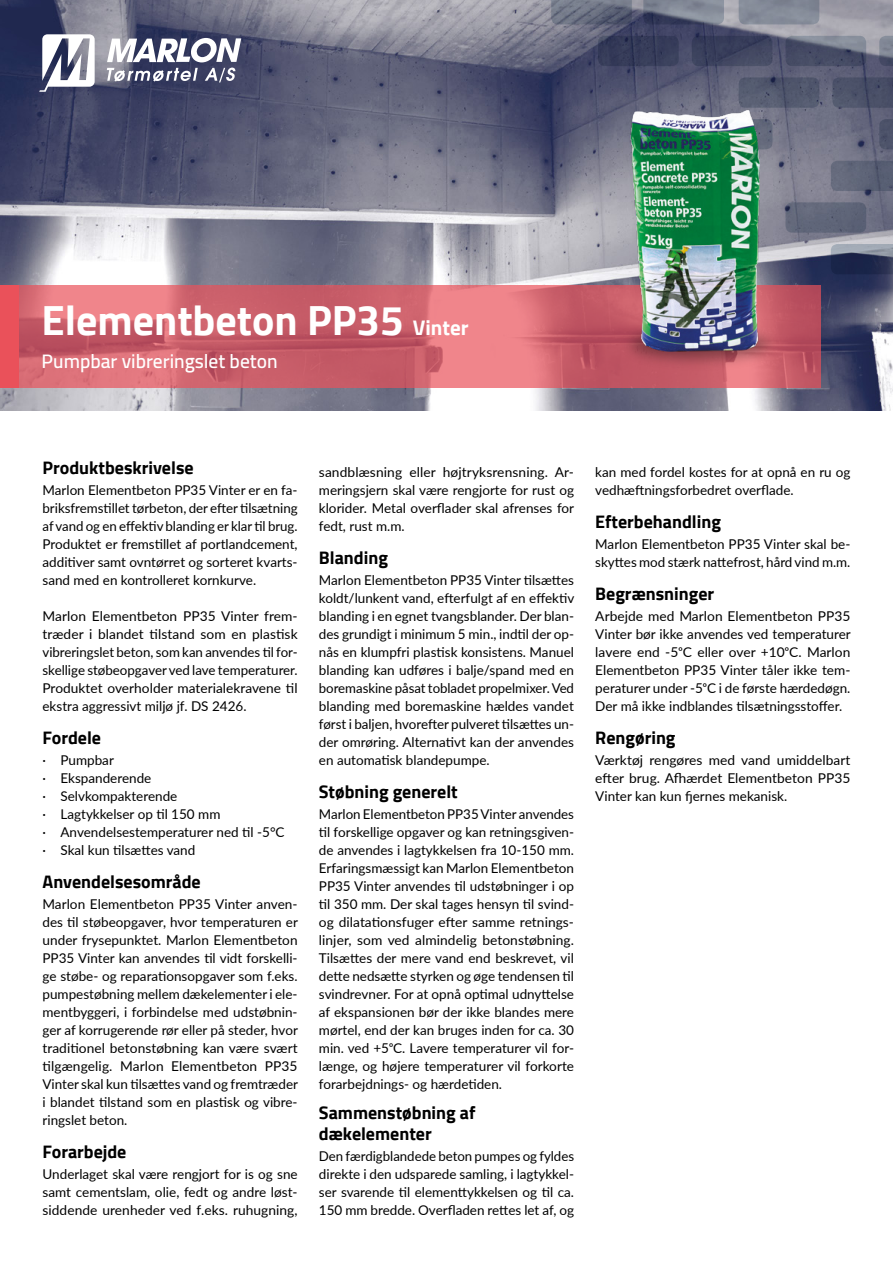
<style>
.page{position:relative;width:893px;height:1263px;background:#fff}
.page>*{position:absolute;margin:0;border:0;box-sizing:border-box;transform-origin:0 0}
.t1{font:700 42px "Cairo";color:#fff}
.t2{font:600 19.5px "Cairo";color:#fff}
.t3{font:700 18px/21px "Cairo";color:#000}
.t4{font:13.5px/18px "Lato";color:#000;text-align:justify}
.s1{font-size:21px}
</style>
<div class="page">
<img style="left:0;top:0;width:893px;height:410px">
<svg style="left:411px;top:0;width:482px;height:274px"></svg>
<svg style="left:0;top:285px;width:821px;height:103px"></svg>
<img style="left:620px;top:316px;width:159px;height:58px">
<svg style="left:39px;top:34px;width:56px;height:58px"></svg>
<svg style="left:107px;top:68px;width:91px;height:14px"></svg>
<svg style="left:205px;top:68px;width:31px;height:14px"></svg>
<svg style="left:107px;top:38px;width:134px;height:24px"></svg>
<img style="left:629px;top:106px;width:135px;height:248px">
<h1 class="t1" style="left:42px;top:296px;width:428px">Elementbeton PP35 <span class="s1">Vinter</span></h1>
<h2 class="t2" style="left:42px;top:345px;width:238px">Pumpbar vibreringslet beton</h2>
<h3 class="t3" style="left:43px;top:457px;width:153px">Produktbeskrivelse</h3>
<p class="t4" style="left:43px;top:480px;width:257px">Marlon Elementbeton PP35 Vinter er en fa&shy;briksfremstillet tørbeton, der efter tilsætning af vand og en effektiv blanding er klar til brug.<br>Produktet er fremstillet af portlandcement, additiver samt ovntørret og sorteret kvarts&shy;sand med en kontrolleret kornkurve.</p>
<p class="t4" style="left:43px;top:606px;width:257px">Marlon Elementbeton PP35 Vinter frem&shy;træder i blandet tilstand som en plastisk vibreringslet beton, som kan anvendes til for&shy;skellige støbeopgaver ved lave temperaturer.<br>Produktet overholder materialekravene til ekstra aggressivt miljø jf. DS 2426.</p>
<h3 class="t3" style="left:43px;top:727px;width:60px">Fordele</h3>
<p class="t4" style="left:43px;top:750px;width:244px;text-align:left">· Pumpbar<br>· Ekspanderende<br>· Selvkompakterende<br>· Lagtykkelser op til 150 mm<br>· Anvendelsestemperaturer ned til -5°C · Skal kun tilsættes vand</p>
<h3 class="t3" style="left:43px;top:871px;width:160px">Anvendelsesområde</h3>
<p class="t4" style="left:43px;top:894px;width:257px">Marlon Elementbeton PP35 Vinter anven&shy;des til støbeopgaver, hvor temperaturen er under frysepunktet. Marlon Elementbeton PP35 Vinter kan anvendes til vidt forskelli&shy;ge støbe- og reparationsopgaver som f.eks. pumpestøbning mellem dækelementer i ele&shy;mentbyggeri, i forbindelse med udstøbnin&shy;ger af korrugerende rør eller på steder, hvor traditionel betonstøbning kan være svært tilgængelig. Marlon Elementbeton PP35<br>Vinter skal kun tilsættes vand og fremtræder i blandet tilstand som en plastisk og vibre&shy;ringslet beton.</p>
<h3 class="t3" style="left:43px;top:1141px;width:85px">Forarbejde</h3>
<p class="t4" style="left:43px;top:1164px;width:257px">Underlaget skal være rengjort for is og sne samt cementslam, olie, fedt og andre løst&shy;siddende urenheder ved f.eks. ruhugning,</p>
<p class="t4" style="left:319px;top:462px;width:257px">sandblæsning eller højtryksrensning. Ar&shy;meringsjern skal være rengjorte for rust og klorider. Metal overflader skal afrenses for fedt, rust m.m.</p>
<h3 class="t3" style="left:319px;top:547px;width:71px">Blanding</h3>
<p class="t4" style="left:319px;top:570px;width:257px">Marlon Elementbeton PP35 Vinter tilsættes koldt/lunkent vand, efterfulgt af en effektiv blanding i en egnet tvangsblander. Der blan&shy;des grundigt i minimum 5 min., indtil der op&shy;nås en klumpfri plastisk konsistens. Manuel blanding kan udføres i balje/spand med en boremaskine påsat tobladet propelmixer. Ved blanding med boremaskine hældes vandet først i baljen, hvorefter pulveret tilsættes un&shy;der omrøring. Alternativt kan der anvendes en automatisk blandepumpe.</p>
<h3 class="t3" style="left:319px;top:781px;width:140px">Støbning generelt</h3>
<p class="t4" style="left:319px;top:804px;width:257px">Marlon Elementbeton PP35 Vinter anvendes til forskellige opgaver og kan retningsgiven&shy;de anvendes i lagtykkelsen fra 10-150 mm.<br>Erfaringsmæssigt kan Marlon Elementbeton PP35 Vinter anvendes til udstøbninger i op til 350 mm. Der skal tages hensyn til svind&shy;og dilatationsfuger efter samme retnings&shy;linjer, som ved almindelig betonstøbning.<br>Tilsættes der mere vand end beskrevet, vil dette nedsætte styrken og øge tendensen til svindrevner. For at opnå optimal udnyttelse af ekspansionen bør der ikke blandes mere mørtel, end der kan bruges inden for ca. 30 min. ved +5oC. Lavere temperaturer vil for&shy;længe, og højere temperaturer vil forkorte forarbejdnings- og hærdetiden.</p>
<h3 class="t3" style="left:319px;top:1102px;width:158px">Sammenstøbning af dækelementer</h3>
<p class="t4" style="left:319px;top:1146px;width:257px">Den færdigblandede beton pumpes og fyldes direkte i den udsparede samling, i lagtykkel&shy;ser svarende til elementtykkelsen og til ca.<br>150 mm bredde. Overfladen rettes let af, og</p>
<p class="t4" style="left:595px;top:462px;width:257px">kan med fordel kostes for at opnå en ru og vedhæftningsforbedret overflade.</p>
<h3 class="t3" style="left:595px;top:511px;width:127px">Efterbehandling</h3>
<p class="t4" style="left:595px;top:534px;width:257px">Marlon Elementbeton PP35 Vinter skal be&shy;skyttes mod stærk nattefrost, hård vind m.m.</p>
<h3 class="t3" style="left:595px;top:583px;width:120px">Begrænsninger</h3>
<p class="t4" style="left:595px;top:606px;width:257px">Arbejde med Marlon Elementbeton PP35<br>Vinter bør ikke anvendes ved temperaturer lavere end -5oC eller over +10oC. Marlon Elementbeton PP35 Vinter tåler ikke tem&shy;peraturer under -5oC i de første hærdedøgn.<br>Der må ikke indblandes tilsætningsstoffer.</p>
<h3 class="t3" style="left:595px;top:727px;width:82px">Rengøring</h3>
<p class="t4" style="left:595px;top:750px;width:257px">Værktøj rengøres med vand umiddelbart efter brug. Afhærdet Elementbeton PP35<br>Vinter kan kun fjernes mekanisk.</p>
</div>
